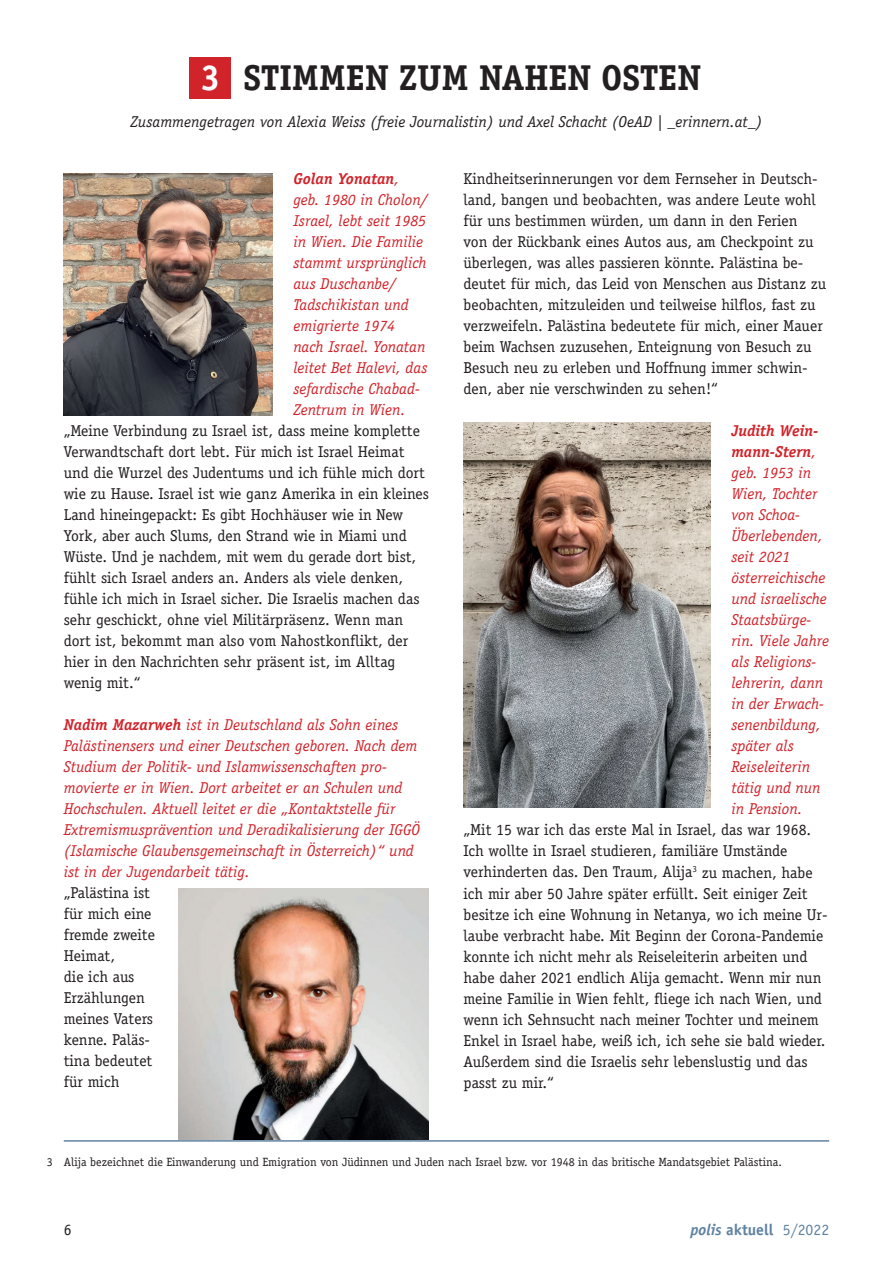
<style>
.page{position:relative;width:893px;height:1263px;background:#fff}
.page>*{position:absolute;margin:0;border:0;box-sizing:border-box;transform-origin:0 0}
.t1{font:700 36px "Officina Serif Std";letter-spacing:-.01em;color:#231f20}
.t2{font:15.75px/21px "Officina Serif Std";color:#231f20}
.t3{font:italic 15.75px/21px "Officina Serif Std";color:#d1232a}
.t4{font:italic 15.75px "Officina Serif Std";color:#231f20}
.t5{font:700 15.75px "Officina Sans Std";color:#6083a2}
.t6{font:15.75px "Officina Sans Std";color:#231f20}
.t7{font:12px "Officina Serif Std";color:#231f20}
.s1{color:#fff}
.s2{font-weight:700}
.s3{font-style:italic}
.s4{font-weight:400}
</style>
<div class="page">
<div style="left:190px;top:57px;width:41px;height:41px;background:#d1232a"></div>
<hr style="left:64px;top:1140px;width:765px;height:2px;background:#6083a2">
<img style="left:64px;top:173px;width:208px;height:242px">
<img style="left:179px;top:889px;width:249px;height:250px">
<img style="left:463px;top:423px;width:247px;height:384px">
<h1 class="t1" style="left:201px;top:55px;width:502px"><span class="s1">3</span> STIMMEN ZUM NAHEN OSTEN</h1>
<p class="t4" style="left:131px;top:113px;width:633px">Zusammengetragen von Alexia Weiss (freie Journalistin) und Axel Schacht (OeAD | _erinnern.at_)</p>
<p class="t3" style="left:293px;top:169px;width:137px"><span class="s2">Golan Yonatan</span>, geb. 1980 in Cholon/<br>Israel, lebt seit 1985 in Wien. Die Familie stammt ursprünglich aus Duschanbe/<br>Tadschikistan und emigrierte 1974 nach Israel. Yonatan leitet Bet Halevi, das sefardische Chabad-<br>Zentrum in Wien.</p>
<p class="t2" style="left:64px;top:421px;width:367px">„Meine Verbindung zu Israel ist, dass meine komplette Verwandtschaft dort lebt. Für mich ist Israel Heimat und die Wurzel des Judentums und ich fühle mich dort wie zu Hause. Israel ist wie ganz Amerika in ein kleines Land hineingepackt: Es gibt Hochhäuser wie in New York, aber auch Slums, den Strand wie in Miami und Wüste. Und je nachdem, mit wem du gerade dort bist, fühlt sich Israel anders an. Anders als viele denken, fühle ich mich in Israel sicher. Die Israelis machen das sehr geschickt, ohne viel Militärpräsenz. Wenn man dort ist, bekommt man also vom Nahostkonflikt, der hier in den Nachrichten sehr präsent ist, im Alltag wenig mit.“</p>
<p class="t3" style="left:64px;top:715px;width:358px"><span class="s2">Nadim Mazarweh</span> ist in Deutschland als Sohn eines Palästinensers und einer Deutschen geboren. Nach dem Studium der Politik- und Islamwissenschaften pro&shy;movierte er in Wien. Dort arbeitet er an Schulen und Hochschulen. Aktuell leitet er die „Kontaktstelle für Extremismusprävention und Deradikalisierung der IGGÖ (Islamische Glaubensgemeinschaft in Österreich)“ und ist in der Jugendarbeit tätig.</p>
<p class="t2" style="left:64px;top:883px;width:93px">„Palästina ist für mich eine fremde zweite<br>Heimat,<br>die ich aus<br>Erzählungen meines Vaters kenne. Paläs&shy;tina bedeutet für mich</p>
<p class="t2" style="left:463px;top:168px;width:364px">Kindheitserinnerungen vor dem Fernseher in Deutsch&shy;land, bangen und beobachten, was andere Leute wohl für uns bestimmen würden, um dann in den Ferien<br>von der Rückbank eines Autos aus, am Checkpoint zu überlegen, was alles passieren könnte. Palästina be&shy;deutet für mich, das Leid von Menschen aus Distanz zu beobachten, mitzuleiden und teilweise hilflos, fast zu verzweifeln. Palästina bedeutete für mich, einer Mauer beim Wachsen zuzusehen, Enteignung von Besuch zu Besuch neu zu erleben und Hoffnung immer schwin&shy;den, aber nie verschwinden zu sehen!“</p>
<p class="t3" style="left:731px;top:421px;width:99px"><span class="s2">Judith Wein&shy;mann-Stern</span>, geb. 1953 in<br>Wien, Tochter von Schoa-<br>Überlebenden, seit 2021 österreichische und israelische<br>Staatsbürge&shy;rin. Viele Jahre als Religions&shy;lehrerin, dann in der Erwach&shy;senenbildung, später als<br>Reiseleiterin tätig und nun in Pension.</p>
<p class="t2" style="left:463px;top:819px;width:366px">„Mit 15 war ich das erste Mal in Israel, das war 1968.<br>Ich wollte in Israel studieren, familiäre Umstände verhinderten das. Den Traum, Alija<sup>3</sup> zu machen, habe ich mir aber 50 Jahre später erfüllt. Seit einiger Zeit besitze ich eine Wohnung in Netanya, wo ich meine Ur&shy;laube verbracht habe. Mit Beginn der Corona-Pandemie konnte ich nicht mehr als Reiseleiterin arbeiten und habe daher 2021 endlich Alija gemacht. Wenn mir nun meine Familie in Wien fehlt, fliege ich nach Wien, und wenn ich Sehnsucht nach meiner Tochter und meinem Enkel in Israel habe, weiß ich, ich sehe sie bald wieder.<br>Außerdem sind die Israelis sehr lebenslustig und das passt zu mir.“</p>
<p class="t7" style="left:47px;top:1155px;width:737px">3 Alija bezeichnet die Einwanderung und Emigration von Jüdinnen und Juden nach Israel bzw. vor 1948 in das britische Mandatsgebiet Palästina.</p>
<p class="t6" style="left:64px;top:1220px;width:9px">6</p>
<p class="t5" style="left:690px;top:1219px;width:140px"><span class="s3">polis</span> aktuell <span class="s4">5/2022</span></p>
</div>
